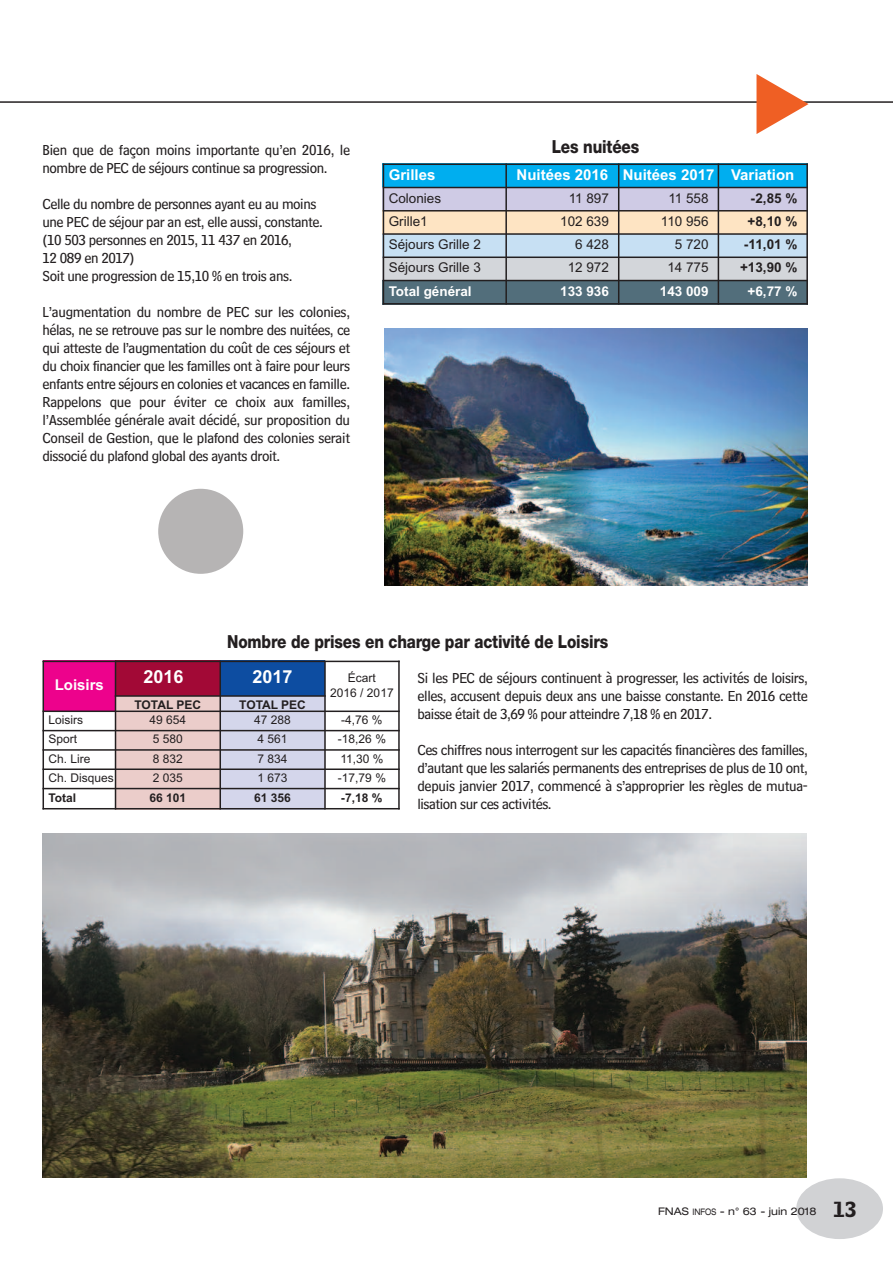
<style>
.page{position:relative;width:893px;height:1263px;background:#fff}
.page>*{position:absolute;margin:0;border:0;box-sizing:border-box;transform-origin:0 0}
.t1{font:800 18px "Helvetica Neue LT Std";letter-spacing:-.01em;color:#231f20;scale:.85 1}
.t2{font:700 18px "Arial";color:#fff}
.t3{font:18px "Bell Centennial Std Bd Listing";color:#231f20}
.t4{font:15px/18px "Bell Centennial Std Sub Capt";letter-spacing:-.03em;color:#231f20;text-align:justify}
.t5{font:700 15px "Arial";color:#fff}
.t6{font:13.5px "Arial";color:#231f20}
.t7{font:700 13.5px "Arial";color:#fff}
.t8{font:700 13.5px "Arial";color:#231f20}
.t9{font:12px/15px "Arial";color:#231f20;text-align:center}
.t10{font:700 12px "Arial";color:#231f20}
.t11{font:expanded 10.5px "Helvetica Neue LT Std";color:#231f20}
.s1{font-size:9px}
</style>
<div class="page">
<div style="left:383px;top:164px;width:123px;height:24px;background:#00aeef"></div>
<div style="left:506px;top:164px;width:113px;height:24px;background:#00aeef"></div>
<div style="left:619px;top:164px;width:99px;height:24px;background:#00aeef"></div>
<div style="left:718px;top:164px;width:90px;height:24px;background:#00aeef"></div>
<div style="left:383px;top:188px;width:123px;height:23px;background:#cfcbe5"></div>
<div style="left:506px;top:188px;width:113px;height:23px;background:#cfcbe5"></div>
<div style="left:619px;top:188px;width:99px;height:23px;background:#cfcbe5"></div>
<div style="left:718px;top:188px;width:90px;height:23px;background:#cfcbe5"></div>
<div style="left:383px;top:211px;width:123px;height:23px;background:#fee4c3"></div>
<div style="left:506px;top:211px;width:113px;height:23px;background:#fee4c3"></div>
<div style="left:619px;top:211px;width:99px;height:23px;background:#fee4c3"></div>
<div style="left:718px;top:211px;width:90px;height:23px;background:#fee4c3"></div>
<div style="left:383px;top:234px;width:123px;height:23px;background:#c7e0f3"></div>
<div style="left:506px;top:234px;width:113px;height:23px;background:#c7e0f3"></div>
<div style="left:619px;top:234px;width:99px;height:23px;background:#c7e0f3"></div>
<div style="left:718px;top:234px;width:90px;height:23px;background:#c7e0f3"></div>
<div style="left:383px;top:257px;width:123px;height:23px;background:#d3d6da"></div>
<div style="left:506px;top:257px;width:113px;height:23px;background:#d3d6da"></div>
<div style="left:619px;top:257px;width:99px;height:23px;background:#d3d6da"></div>
<div style="left:718px;top:257px;width:90px;height:23px;background:#d3d6da"></div>
<div style="left:383px;top:280px;width:123px;height:24px;background:#526e7b"></div>
<div style="left:506px;top:280px;width:113px;height:24px;background:#526e7b"></div>
<div style="left:619px;top:280px;width:99px;height:24px;background:#526e7b"></div>
<div style="left:718px;top:280px;width:90px;height:24px;background:#526e7b"></div>
<hr style="left:383px;top:164px;width:1px;height:140px;background:#231f20">
<hr style="left:505px;top:164px;width:2px;height:140px;background:#231f20">
<hr style="left:618px;top:164px;width:1px;height:140px;background:#231f20">
<hr style="left:718px;top:164px;width:1px;height:140px;background:#231f20">
<hr style="left:806px;top:164px;width:2px;height:140px;background:#231f20">
<hr style="left:383px;top:164px;width:425px;height:1px;background:#231f20">
<hr style="left:383px;top:187px;width:425px;height:1px;background:#231f20">
<hr style="left:383px;top:210px;width:425px;height:2px;background:#231f20">
<hr style="left:383px;top:233px;width:425px;height:2px;background:#231f20">
<hr style="left:383px;top:256px;width:425px;height:2px;background:#231f20">
<hr style="left:383px;top:280px;width:425px;height:1px;background:#231f20">
<hr style="left:383px;top:303px;width:425px;height:1px;background:#231f20">
<div style="left:43px;top:661px;width:73px;height:50px;background:#ed028c"></div>
<div style="left:116px;top:661px;width:104px;height:35px;background:#a20936"></div>
<div style="left:220px;top:661px;width:105px;height:35px;background:#0d4da1"></div>
<div style="left:116px;top:696px;width:104px;height:15px;background:#ebcdca"></div>
<div style="left:220px;top:696px;width:105px;height:15px;background:#d4d6eb"></div>
<div style="left:116px;top:711px;width:104px;height:20px;background:#ebcdca"></div>
<div style="left:220px;top:711px;width:105px;height:20px;background:#d4d6eb"></div>
<div style="left:116px;top:731px;width:104px;height:19px;background:#ebcdca"></div>
<div style="left:220px;top:731px;width:105px;height:19px;background:#d4d6eb"></div>
<div style="left:116px;top:750px;width:104px;height:19px;background:#ebcdca"></div>
<div style="left:220px;top:750px;width:105px;height:19px;background:#d4d6eb"></div>
<div style="left:116px;top:769px;width:104px;height:19px;background:#ebcdca"></div>
<div style="left:220px;top:769px;width:105px;height:19px;background:#d4d6eb"></div>
<div style="left:116px;top:788px;width:104px;height:21px;background:#ebcdca"></div>
<div style="left:220px;top:788px;width:105px;height:21px;background:#d4d6eb"></div>
<hr style="left:43px;top:661px;width:1px;height:148px;background:#231f20">
<hr style="left:115px;top:661px;width:1px;height:148px;background:#231f20">
<hr style="left:219px;top:661px;width:2px;height:148px;background:#231f20">
<hr style="left:324px;top:661px;width:2px;height:148px;background:#231f20">
<hr style="left:398px;top:661px;width:2px;height:148px;background:#231f20">
<hr style="left:43px;top:661px;width:357px;height:1px;background:#231f20">
<hr style="left:115px;top:695px;width:211px;height:2px;background:#231f20">
<hr style="left:43px;top:710px;width:357px;height:2px;background:#231f20">
<hr style="left:43px;top:730px;width:357px;height:1px;background:#231f20">
<hr style="left:43px;top:749px;width:357px;height:2px;background:#231f20">
<hr style="left:43px;top:768px;width:357px;height:2px;background:#231f20">
<hr style="left:43px;top:788px;width:357px;height:1px;background:#231f20">
<hr style="left:43px;top:808px;width:357px;height:1px;background:#231f20">
<img style="left:385px;top:329px;width:423px;height:257px">
<img style="left:43px;top:833px;width:764px;height:345px">
<hr style="left:0;top:101px;width:893px;height:2px;background:#231f20">
<div style="left:158px;top:489px;width:85px;height:85px;background:#b6b4b4;border-radius:50%"></div>
<svg style="left:756px;top:101px;width:52px;height:2px"></svg>
<p class="t4" style="left:43px;top:142px;width:309px">Bien que de façon moins importante qu’en 2016, le nombre de PEC de séjours continue sa progression.</p>
<p class="t4" style="left:43px;top:196px;width:282px;text-align:left">Celle du nombre de personnes ayant eu au moins une PEC de séjour par an est, elle aussi, constante. (10 503 personnes en 2015, 11 437 en 2016,<br>12 089 en 2017)<br>Soit une progression de 15,10 % en trois ans.</p>
<p class="t4" style="left:43px;top:304px;width:309px">L’augmentation du nombre de PEC sur les colonies, hélas, ne se retrouve pas sur le nombre des nuitées, ce qui atteste de l’augmentation du coût de ces séjours et du choix financier que les familles ont à faire pour leurs enfants entre séjours en colonies et vacances en famille.<br>Rappelons que pour éviter ce choix aux familles, l’Assemblée générale avait décidé, sur proposition du Conseil de Gestion, que le plafond des colonies serait dissocié du plafond global des ayants droit.</p>
<p class="t1" style="left:552px;top:140px;width:104px">Les nuitées</p>
<p class="t5" style="left:389px;top:166px;width:48px">Grilles</p>
<p class="t5" style="left:517px;top:166px;width:279px">Nuitées 2016 Nuitées 2017 Variation</p>
<p class="t6" style="left:389px;top:190px;width:54px">Colonies</p>
<p class="t6" style="left:569px;top:190px;width:42px">11 897</p>
<p class="t6" style="left:668px;top:190px;width:42px">11 558</p>
<p class="t8" style="left:751px;top:190px;width:48px">-2,85 %</p>
<p class="t6" style="left:389px;top:213px;width:41px">Grille1</p>
<p class="t6" style="left:560px;top:213px;width:50px">102 639</p>
<p class="t6" style="left:661px;top:213px;width:49px">110 956</p>
<p class="t8" style="left:747px;top:213px;width:51px">+8,10 %</p>
<p class="t6" style="left:389px;top:237px;width:94px">Séjours Grille 2</p>
<p class="t6" style="left:575px;top:237px;width:35px">6 428</p>
<p class="t6" style="left:675px;top:237px;width:35px">5 720</p>
<p class="t8" style="left:744px;top:237px;width:55px">-11,01 %</p>
<p class="t6" style="left:389px;top:260px;width:94px">Séjours Grille 3</p>
<p class="t6" style="left:568px;top:260px;width:43px">12 972</p>
<p class="t6" style="left:667px;top:260px;width:43px">14 775</p>
<p class="t8" style="left:740px;top:260px;width:59px">+13,90 %</p>
<p class="t7" style="left:389px;top:283px;width:85px">Total général</p>
<p class="t7" style="left:560px;top:283px;width:50px">133 936</p>
<p class="t7" style="left:660px;top:283px;width:50px">143 009</p>
<p class="t7" style="left:747px;top:283px;width:51px">+6,77 %</p>
<p class="t1" style="left:227px;top:635px;width:450px">Nombre de prises en charge par activité de Loisirs</p>
<p class="t5" style="left:55px;top:676px;width:51px">Loisirs</p>
<p class="t2" style="left:143px;top:667px;width:42px">2016</p>
<p class="t2" style="left:253px;top:667px;width:42px">2017</p>
<p class="t9" style="left:330px;top:670px;width:65px">Écart<br>2016 / 2017</p>
<p class="t10" style="left:135px;top:698px;width:68px">TOTAL PEC</p>
<p class="t10" style="left:239px;top:698px;width:68px">TOTAL PEC</p>
<p class="t9" style="left:49px;top:712px;width:36px">Loisirs</p>
<p class="t9" style="left:150px;top:712px;width:38px">49 654</p>
<p class="t9" style="left:254px;top:712px;width:38px">47 288</p>
<p class="t9" style="left:341px;top:712px;width:43px">-4,76 %</p>
<p class="t9" style="left:49px;top:732px;width:30px">Sport</p>
<p class="t9" style="left:153px;top:732px;width:32px">5 580</p>
<p class="t9" style="left:258px;top:732px;width:32px">4 561</p>
<p class="t9" style="left:338px;top:732px;width:50px">-18,26 %</p>
<p class="t9" style="left:49px;top:751px;width:44px">Ch. Lire</p>
<p class="t9" style="left:153px;top:751px;width:32px">8 832</p>
<p class="t9" style="left:258px;top:751px;width:32px">7 834</p>
<p class="t9" style="left:340px;top:751px;width:45px">11,30 %</p>
<p class="t9" style="left:49px;top:770px;width:67px">Ch. Disques</p>
<p class="t9" style="left:153px;top:770px;width:32px">2 035</p>
<p class="t9" style="left:258px;top:770px;width:32px">1 673</p>
<p class="t9" style="left:338px;top:770px;width:50px">-17,79 %</p>
<p class="t10" style="left:49px;top:790px;width:29px">Total</p>
<p class="t10" style="left:150px;top:790px;width:38px">66 101</p>
<p class="t10" style="left:254px;top:790px;width:38px">61 356</p>
<p class="t10" style="left:341px;top:790px;width:43px">-7,18 %</p>
<p class="t4" style="left:417px;top:670px;width:392px">Si les PEC de séjours continuent à progresser, les activités de loisirs, elles, accusent depuis deux ans une baisse constante. En 2016 cette baisse était de 3,69 % pour atteindre 7,18 % en 2017.</p>
<p class="t4" style="left:417px;top:742px;width:392px">Ces chiffres nous interrogent sur les capacités financières des familles, d’autant que les salariés permanents des entreprises de plus de 10 ont, depuis janvier 2017, commencé à s’approprier les règles de mutua&shy;lisation sur ces activités.</p>
<p class="t11" style="left:658px;top:1207px;width:160px">FNAS <span class="s1">INFOS</span> - n° 63 - juin 2018</p>
<p class="t3" style="left:833px;top:1202px;width:26px">13</p>
</div>
